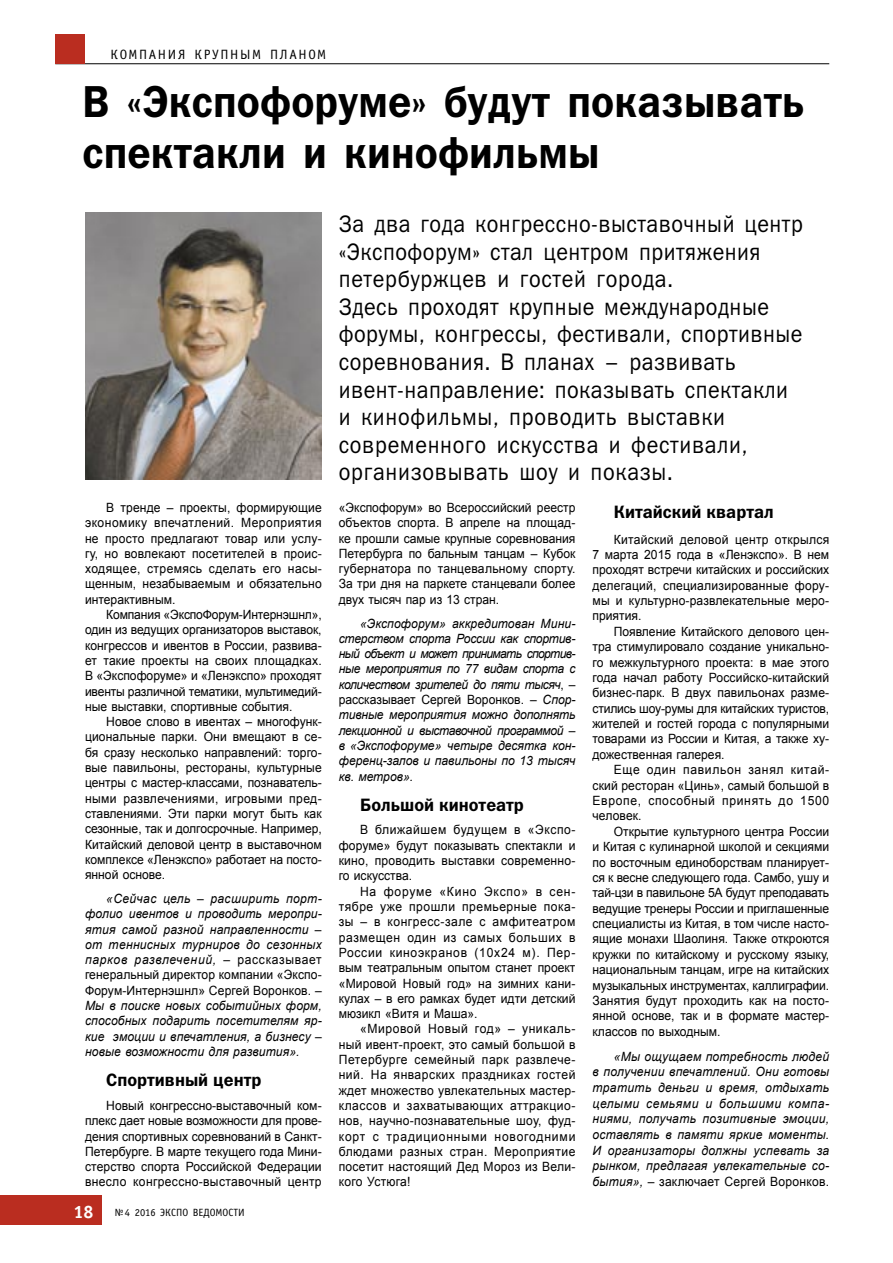
<style>
.page{position:relative;width:893px;height:1263px;background:#fff}
.page>*{position:absolute;margin:0;border:0;box-sizing:border-box;transform-origin:0 0}
.Заголовок_статьи_Frunklin_Demi{font:45px/51px "Franklin Gothic Demi C";letter-spacing:.005em;color:#000;scale:.9 1}
.Заголовок_статьи_Frunklin_Demi-2{font:24px/27.6px "Franklin Gothic Book C";letter-spacing:.025em;color:#000;scale:.9 1}
.Основной_текст_PragmC{font:18px "Franklin Gothic Demi C";color:#000;scale:.95 1}
.Page_Number{font:700 18px "Officina Sans C";color:#fff}
.Рубрика{font:13.5px "Officina Sans C";letter-spacing:.12em;color:#000}
.Основной_текст_PragmC-2{font:12.75px/15.3px "Arial";color:#000;text-align:justify;scale:.95 1}
.Основной_текст_PragmC-3{font:italic 12.75px/15.3px "Arial";letter-spacing:.01em;color:#000;text-align:justify;scale:.95 1}
.Колонтитул{font:10.5px "Officina Sans C";color:#000}
.s1{font-style:normal}
</style>
<div class="page">
<div style="left:0;top:1195px;width:102px;height:30px;background:#ba2d20"></div>
<hr style="left:55px;top:63px;width:774px;height:1px;background:#000">
<div style="left:55px;top:34px;width:30px;height:30px;background:#ba2d20"></div>
<img style="left:85px;top:213px;width:236px;height:266px">
<p class="Рубрика" style="left:111px;top:47px;width:217px">КОМПАНИЯ КРУПНЫМ ПЛАНОМ</p>
<p class="Заголовок_статьи_Frunklin_Demi" style="left:82px;top:75px;width:803px">В «Экспофоруме» будут показывать спектакли и кинофильмы</p>
<p class="Основной_текст_PragmC-2" style="left:85px;top:500px;width:251px;text-indent:21px">В тренде – проекты, формирующие экономику впечатлений. Мероприятия не просто предлагают товар или услу&shy;гу, но вовлекают посетителей в проис&shy;ходящее, стремясь сделать его насы&shy;щенным, незабываемым и обязательно интерактивным.</p>
<p class="Основной_текст_PragmC-2" style="left:85px;top:607px;width:251px;text-indent:21px">Компания «ЭкспоФорум-Интернэшнл», один из ведущих организаторов выставок, конгрессов и ивентов в России, развива&shy;ет такие проекты на своих площадках.<br>В «Экспофоруме» и «Ленэкспо» проходят ивенты различной тематики, мультимедий&shy;ные выставки, спортивные события.</p>
<p class="Основной_текст_PragmC-2" style="left:85px;top:714px;width:251px;text-indent:21px">Новое слово в ивентах – многофунк&shy;циональные парки. Они вмещают в се&shy;бя сразу несколько направлений: торго&shy;вые павильоны, рестораны, культурные центры с мастер-классами, познаватель&shy;ными развлечениями, игровыми пред&shy;ставлениями. Эти парки могут быть как сезонные, так и долгосрочные. Например, Китайский деловой центр в выставочном комплексе «Ленэкспо» работает на посто&shy;янной основе.</p>
<p class="Основной_текст_PragmC-3" style="left:85px;top:891px;width:251px;text-indent:21px">«Сейчас цель – расширить порт&shy;фолио ивентов и проводить меропри&shy;ятия самой разной направленности – от теннисных турниров до сезонных парков развлечений, <span class="s1">– рассказывает генеральный директор компании «Экспо-Форум-Интернэшнл» Сергей Воронков.</span> – Мы в поиске новых событийных форм, способных подарить посетителям яр&shy;кие эмоции и впечатления, а бизнесу – новые возможности для развития».</p>
<p class="Основной_текст_PragmC" style="left:106px;top:1070px;width:165px">Спортивный центр</p>
<p class="Основной_текст_PragmC-2" style="left:85px;top:1098px;width:251px;text-indent:21px">Новый конгрессно-выставочный ком&shy;плекс дает новые возможности для прове&shy;дения спортивных соревнований в Санкт-Петербурге. В марте текущего года Мини&shy;стерство спорта Российской Федерации внесло конгрессно-выставочный центр</p>
<p class="Page_Number" style="left:74px;top:1201px;width:22px">18</p>
<p class="Колонтитул" style="left:115px;top:1207px;width:131px">№ 4 2016 ЭКСПО ВЕДОМОСТИ</p>
<p class="Заголовок_статьи_Frunklin_Demi-2" style="left:339px;top:210px;width:517px">За два года конгрессно-выставочный центр «Экспофорум» стал центром притяжения петербуржцев и гостей города.<br>Здесь проходят крупные международные форумы, конгрессы, фестивали, спортивные соревнования. В планах – развивать ивент-направление: показывать спектакли и кинофильмы, проводить выставки современного искусства и фестивали, организовывать шоу и показы.</p>
<p class="Основной_текст_PragmC-2" style="left:339px;top:500px;width:251px">«Экспофорум» во Всероссийский реестр объектов спорта. В апреле на площад&shy;ке прошли самые крупные соревнования Петербурга по бальным танцам – Кубок губернатора по танцевальному спорту.<br>За три дня на паркете станцевали более двух тысяч пар из 13 стран.</p>
<p class="Основной_текст_PragmC-3" style="left:339px;top:616px;width:251px;text-indent:21px">«Экспофорум» аккредитован Мини&shy;стерством спорта России как спортив&shy;ный объект и может принимать спортив&shy;ные мероприятия по 77 видам спорта с количеством зрителей до пяти тысяч<span class="s1">, – рассказывает Сергей Воронков.</span> – Спор&shy;тивные мероприятия можно дополнять лекционной и выставочной программой – в «Экспофоруме» четыре десятка кон&shy;ференц-залов и павильоны по 13 тысяч кв. метров».</p>
<p class="Основной_текст_PragmC" style="left:360px;top:794px;width:174px">Большой кинотеатр</p>
<p class="Основной_текст_PragmC-2" style="left:339px;top:822px;width:251px;text-indent:21px">В ближайшем будущем в «Экспо&shy;форуме» будут показывать спектакли и кино, проводить выставки современно&shy;го искусства.</p>
<p class="Основной_текст_PragmC-2" style="left:339px;top:884px;width:251px;text-indent:21px">На форуме «Кино Экспо» в сен&shy;тябре уже прошли премьерные пока&shy;зы – в конгресс-зале с амфитеатром размещен один из самых больших в России киноэкранов (10х24 м). Пер&shy;вым театральным опытом станет проект «Мировой Новый год» на зимних кани&shy;кулах – в его рамках будет идти детский мюзикл «Витя и Маша».</p>
<p class="Основной_текст_PragmC-2" style="left:339px;top:1021px;width:251px;text-indent:21px">«Мировой Новый год» – уникаль&shy;ный ивент-проект, это самый большой в Петербурге семейный парк развлече&shy;ний. На январских праздниках гостей ждет множество увлекательных мастер&shy;классов и захватывающих аттракцио&shy;нов, научно-познавательные шоу, фуд&shy;корт с традиционными новогодними блюдами разных стран. Мероприятие посетит настоящий Дед Мороз из Вели&shy;кого Устюга!</p>
<p class="Основной_текст_PragmC" style="left:614px;top:501px;width:170px">Китайский квартал</p>
<p class="Основной_текст_PragmC-2" style="left:592px;top:532px;width:251px;text-indent:21px">Китайский деловой центр открылся 7 марта 2015 года в «Ленэкспо». В нем проходят встречи китайских и российских делегаций, специализированные фору&shy;мы и культурно-развлекательные меро&shy;приятия.</p>
<p class="Основной_текст_PragmC-2" style="left:592px;top:624px;width:251px;text-indent:21px">Появление Китайского делового цен&shy;тра стимулировало создание уникально&shy;го межкультурного проекта: в мае этого года начал работу Российско-китайский бизнес-парк. В двух павильонах разме&shy;стились шоу-румы для китайских туристов, жителей и гостей города с популярными товарами из России и Китая, а также ху&shy;дожественная галерея.</p>
<p class="Основной_текст_PragmC-2" style="left:592px;top:762px;width:251px;text-indent:21px">Еще один павильон занял китай&shy;ский ресторан «Цинь», самый большой в Европе, способный принять до 1500 человек.</p>
<p class="Основной_текст_PragmC-2" style="left:592px;top:824px;width:251px;text-indent:21px">Открытие культурного центра России и Китая с кулинарной школой и секциями по восточным единоборствам планирует&shy;ся к весне следующего года. Самбо, ушу и тай-цзи в павильоне 5А будут преподавать ведущие тренеры России и приглашенные специалисты из Китая, в том числе насто&shy;ящие монахи Шаолиня. Также откроются кружки по китайскому и русскому языку, национальным танцам, игре на китайских музыкальных инструментах, каллиграфии.<br>Занятия будут проходить как на посто&shy;янной основе, так и в формате мастер&shy;классов по выходным.</p>
<p class="Основной_текст_PragmC-3" style="left:592px;top:1048px;width:251px;text-indent:21px">«Мы ощущаем потребность людей в получении впечатлений. Они готовы тратить деньги и время, отдыхать целыми семьями и большими компа&shy;ниями, получать позитивные эмоции, оставлять в памяти яркие моменты.<br>И организаторы должны успевать за рынком, предлагая увлекательные со&shy;бытия», <span class="s1">– заключает Сергей Воронков.</span></p>
</div>
